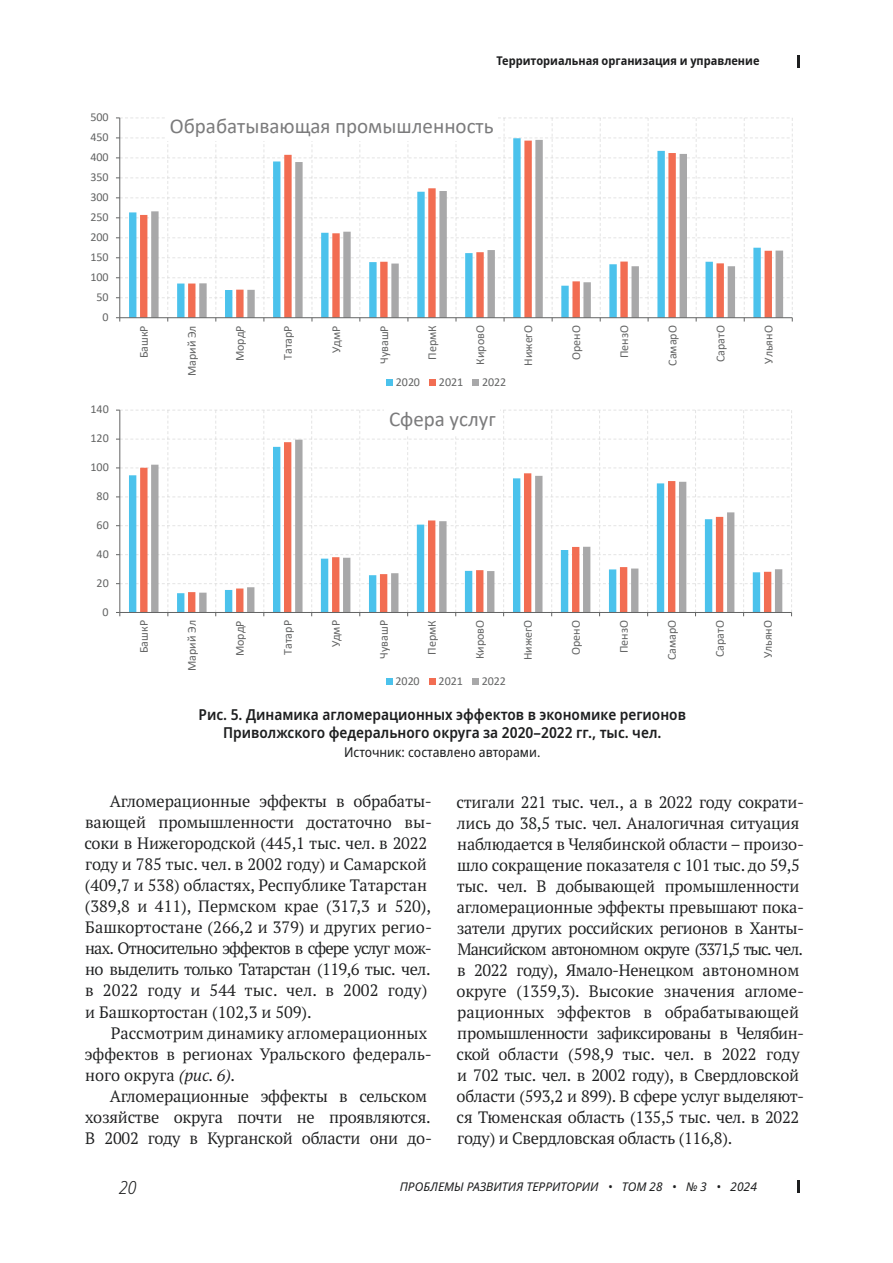
<style>
.page{position:relative;width:893px;height:1263px;background:#fff}
.page>*{position:absolute;margin:0;border:0;box-sizing:border-box;transform-origin:0 0}
.t1{font:21px "Calibri";color:#7b7b7c}
.t2{font:italic 300 semi-condensed 18px "Noto Sans";color:#1d1e1f}
.t3{font:16.5px/21px "PT Serif Pro";letter-spacing:-.015em;color:#1d1e1f}
.t4{font:600 semi-condensed 15px/18px "Noto Sans";color:#1d1e1f;text-align:center}
.t5{font:semi-condensed 13.5px "Noto Sans";color:#1d1e1f}
.t6{font:12.15px "Calibri";letter-spacing:-.005em;color:#636464}
.t7{font:12px "Calibri";color:#636464}
.t8{font:italic 12px "Noto Sans";color:#1d1e1f}
.t9{font:700 semi-condensed 12px "Noto Sans";color:#1d1e1f}
.s1{font-style:italic}
</style>
<div class="page">
<svg style="left:797px;top:1180px;width:2px;height:13px"></svg>
<svg style="left:797px;top:55px;width:2px;height:13px"></svg>
<svg style="left:116px;top:118px;width:677px;height:204px"></svg>
<div style="left:165px;top:111px;width:333px;height:30px;background:#fff"></div>
<div style="left:386px;top:379px;width:7px;height:7px;background:#4bc2ec"></div>
<div style="left:429px;top:379px;width:7px;height:7px;background:#f26d52"></div>
<div style="left:473px;top:379px;width:6px;height:7px;background:#a8a8a9"></div>
<svg style="left:116px;top:410px;width:676px;height:206px"></svg>
<div style="left:385px;top:404px;width:115px;height:30px;background:#fff"></div>
<div style="left:386px;top:678px;width:7px;height:7px;background:#4bc2ec"></div>
<div style="left:429px;top:678px;width:7px;height:7px;background:#f26d52"></div>
<div style="left:472px;top:678px;width:7px;height:7px;background:#a8a8a9"></div>
<p class="t7" style="left:90px;top:112px;width:20px">500</p>
<p class="t7" style="left:90px;top:132px;width:20px">450</p>
<p class="t7" style="left:90px;top:152px;width:20px">400</p>
<p class="t7" style="left:90px;top:172px;width:20px">350</p>
<p class="t7" style="left:90px;top:192px;width:20px">300</p>
<p class="t7" style="left:90px;top:212px;width:20px">250</p>
<p class="t7" style="left:90px;top:232px;width:20px">200</p>
<p class="t7" style="left:90px;top:252px;width:20px">150</p>
<p class="t7" style="left:90px;top:272px;width:20px">100</p>
<p class="t7" style="left:96px;top:292px;width:14px">50</p>
<p class="t7" style="left:103px;top:312px;width:8px">0</p>
<p class="t7" style="left:90px;top:404px;width:20px">140</p>
<p class="t7" style="left:90px;top:433px;width:20px">120</p>
<p class="t6" style="left:90px;top:462px;width:20px">100</p>
<p class="t7" style="left:97px;top:491px;width:14px">80</p>
<p class="t7" style="left:97px;top:520px;width:14px">60</p>
<p class="t7" style="left:97px;top:549px;width:14px">40</p>
<p class="t7" style="left:97px;top:578px;width:14px">20</p>
<p class="t7" style="left:103px;top:607px;width:8px">0</p>
<p class="t9" style="left:497px;top:52px;width:264px">Территориальная организация и управление</p>
<p class="t1" style="left:170px;top:117px;width:325px">Обрабатывающая промышленность</p>
<p class="t7" style="left:139px;top:358px;width:34px;rotate:-90deg">БашкР</p>
<p class="t7" style="left:187px;top:376px;width:52px;rotate:-90deg">Марий Эл</p>
<p class="t7" style="left:235px;top:361px;width:37px;rotate:-90deg">МордР</p>
<p class="t7" style="left:283px;top:360px;width:36px;rotate:-90deg">ТатарР</p>
<p class="t7" style="left:331px;top:353px;width:29px;rotate:-90deg">УдмР</p>
<p class="t7" style="left:379px;top:364px;width:40px;rotate:-90deg">ЧувашР</p>
<p class="t7" style="left:427px;top:360px;width:36px;rotate:-90deg">ПермК</p>
<p class="t7" style="left:475px;top:365px;width:41px;rotate:-90deg">КировО</p>
<p class="t7" style="left:523px;top:366px;width:42px;rotate:-90deg">НижегО</p>
<p class="t7" style="left:571px;top:360px;width:36px;rotate:-90deg">ОренО</p>
<p class="t7" style="left:619px;top:358px;width:35px;rotate:-90deg">ПензО</p>
<p class="t7" style="left:667px;top:366px;width:42px;rotate:-90deg">СамарО</p>
<p class="t7" style="left:715px;top:362px;width:38px;rotate:-90deg">СаратО</p>
<p class="t7" style="left:763px;top:364px;width:40px;rotate:-90deg">УльянО</p>
<p class="t7" style="left:396px;top:377px;width:26px">2020</p>
<p class="t7" style="left:439px;top:377px;width:26px">2021</p>
<p class="t7" style="left:482px;top:377px;width:26px">2022</p>
<p class="t1" style="left:389px;top:411px;width:108px">Сфера услуг</p>
<p class="t7" style="left:139px;top:653px;width:34px;rotate:-90deg">БашкР</p>
<p class="t7" style="left:187px;top:671px;width:52px;rotate:-90deg">Марий Эл</p>
<p class="t7" style="left:235px;top:656px;width:37px;rotate:-90deg">МордР</p>
<p class="t7" style="left:283px;top:655px;width:36px;rotate:-90deg">ТатарР</p>
<p class="t7" style="left:331px;top:647px;width:29px;rotate:-90deg">УдмР</p>
<p class="t7" style="left:379px;top:659px;width:40px;rotate:-90deg">ЧувашР</p>
<p class="t6" style="left:427px;top:655px;width:36px;rotate:-90deg">ПермК</p>
<p class="t7" style="left:475px;top:659px;width:41px;rotate:-90deg">КировО</p>
<p class="t7" style="left:523px;top:660px;width:42px;rotate:-90deg">НижегО</p>
<p class="t7" style="left:571px;top:655px;width:36px;rotate:-90deg">ОренО</p>
<p class="t7" style="left:619px;top:653px;width:35px;rotate:-90deg">ПензО</p>
<p class="t7" style="left:667px;top:660px;width:42px;rotate:-90deg">СамарО</p>
<p class="t7" style="left:715px;top:657px;width:39px;rotate:-90deg">СаратО</p>
<p class="t7" style="left:763px;top:658px;width:40px;rotate:-90deg">УльянО</p>
<p class="t7" style="left:395px;top:676px;width:26px">2020</p>
<p class="t7" style="left:439px;top:676px;width:26px">2021</p>
<p class="t7" style="left:482px;top:676px;width:26px">2022</p>
<p class="t4" style="left:198px;top:705px;width:489px">Рис. 5. Динамика агломерационных эффектов в экономике регионов<br>Приволжского федерального округа за 2020–2022 гг., тыс. чел.</p>
<p class="t5" style="left:344px;top:742px;width:198px">Источник: составлено авторами.</p>
<p class="t3" style="left:84px;top:792px;width:349px;text-indent:25px">Агломерационные эффекты в обрабаты&shy;вающей промышленности достаточно вы&shy;соки в Нижегородской (445,1 тыс. чел. в 2022 году и 785 тыс. чел. в 2002 году) и Самарской (409,7 и 538) областях, Республике Татарстан (389,8 и 411), Пермском крае (317,3 и 520), Башкортостане (266,2 и 379) и других регио&shy;нах. Относительно эффектов в сфере услуг мож&shy;но выделить только Татарстан (119,6 тыс. чел. в 2022 году и 544 тыс. чел. в 2002 году) и Башкортостан (102,3 и 509).</p>
<p class="t3" style="left:85px;top:1024px;width:349px;text-indent:26px">Рассмотрим динамику агломерационных эффектов в регионах Уральского федераль&shy;ного округа <span class="s1">(рис. 6).</span></p>
<p class="t3" style="left:85px;top:1087px;width:348px;text-indent:25px">Агломерационные эффекты в сельском хозяйстве округа почти не проявляются.<br>В 2002 году в Курганской области они до-</p>
<p class="t3" style="left:456px;top:793px;width:349px">стигали 221 тыс. чел., а в 2022 году сократи&shy;лись до 38,5 тыс. чел. Аналогичная ситуация наблюдается в Челябинской области – произо&shy;шло сокращение показателя с 101 тыс. до 59,5 тыс. чел. В добывающей промышленности агломерационные эффекты превышают пока&shy;затели других российских регионов в Ханты-Мансийском автономном округе (3371,5 тыс. чел. в 2022 году), Ямало-Ненецком автономном округе (1359,3). Высокие значения агломе&shy;рационных эффектов в обрабатывающей промышленности зафиксированы в Челябин&shy;ской области (598,9 тыс. чел. в 2022 году и 702 тыс. чел. в 2002 году), в Свердловской области (593,2 и 899). В сфере услуг выделяют&shy;ся Тюменская область (135,5 тыс. чел. в 2022 году) и Свердловская область (116,8).</p>
<p class="t2" style="left:119px;top:1175px;width:19px">20</p>
<p class="t8" style="left:400px;top:1178px;width:359px">ПРОБЛЕМЫ РАЗВИТИЯ ТЕРРИТОРИИ • ТОМ 28 • № 3 • 2024</p>
</div>
